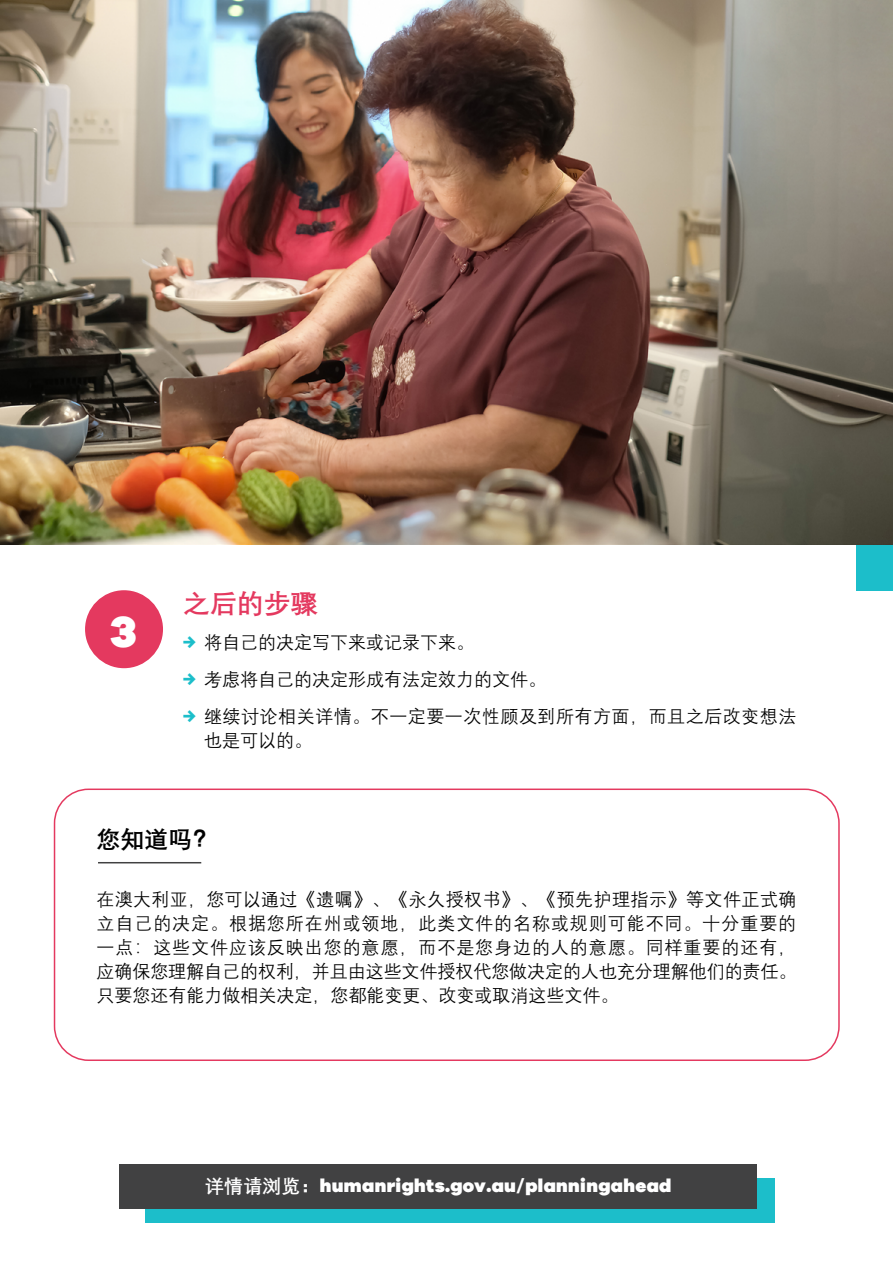
<style>
.page{position:relative;width:893px;height:1263px;background:#fff}
.page>*{position:absolute;margin:0;border:0;box-sizing:border-box;transform-origin:0 0}
.t1{font:900 45px "Galano Grotesque";color:#fff}
.t2{font:700 27px "Deng Xian";color:#e4395f}
.t3{font:700 24px "Deng Xian";color:#000}
.t4{font:900 18.75px "Galano Grotesque";letter-spacing:.02em;color:#fff}
.Body_Bullet{font:18px/24px "Deng Xian";color:#000;text-align:justify}
.Body_Bullet-2{font:18px/24px "Deng Xian";letter-spacing:.03em;color:#000}
.s1{font-family:"Galano Grotesque";font-weight:700;color:#1cbeca}
.s2{font-family:"Deng Xian";font-weight:700}
</style>
<div class="page">
<div style="left:857px;top:499px;width:36px;height:91px;background:#1cbeca"></div>
<div style="left:54px;top:788px;width:786px;height:273px;border:2px solid #e4395f;border-radius:34px"></div>
<img style="left:0;top:0;width:893px;height:544px">
<hr style="left:98px;top:862px;width:103px;height:1px;background:#414142">
<div style="left:145px;top:1178px;width:629px;height:45px;background:#1cbeca"></div>
<div style="left:119px;top:1164px;width:638px;height:45px;background:#414142"></div>
<div style="left:85px;top:590px;width:78px;height:78px;background:#e4395f;border-radius:50%"></div>
<h1 class="t1" style="left:110px;top:603px;width:28px">3</h1>
<h1 class="t2" style="left:183px;top:585px;width:136px">之后的步骤</h1>
<p class="Body_Bullet" style="left:183px;top:630px;width:293px"><span class="s1">→</span> 将自己的决定写下来或记录下来。</p>
<p class="Body_Bullet" style="left:183px;top:667px;width:365px"><span class="s1">→</span> 考虑将自己的决定形成有法定效力的文件。</p>
<p class="Body_Bullet-2" style="left:204px;top:704px;width:594px;text-indent:-21px"><span class="s1">→</span> 继续讨论相关详情。不一定要一次性顾及到所有方面，而且之后改变想法也是可以的。</p>
<h2 class="t3" style="left:97px;top:823px;width:121px">您知道吗？</h2>
<h2 class="Body_Bullet" style="left:97px;top:887px;width:701px">在澳大利亚，您可以通过《遗嘱》、《永久授权书》、《预先护理指示》等文件正式确立自己的决定。根据您所在州或领地，此类文件的名称或规则可能不同。十分重要的一点：这些文件应该反映出您的意愿，而不是您身边的人的意愿。同样重要的还有，应确保您理解自己的权利，并且由这些文件授权代您做决定的人也充分理解他们的责任。只要您还有能力做相关决定，您都能变更、改变或取消这些文件。</h2>
<p class="t4" style="left:205px;top:1173px;width:468px"><span class="s2">详情请浏览：</span>humanrights.gov.au/planningahead</p>
</div>
